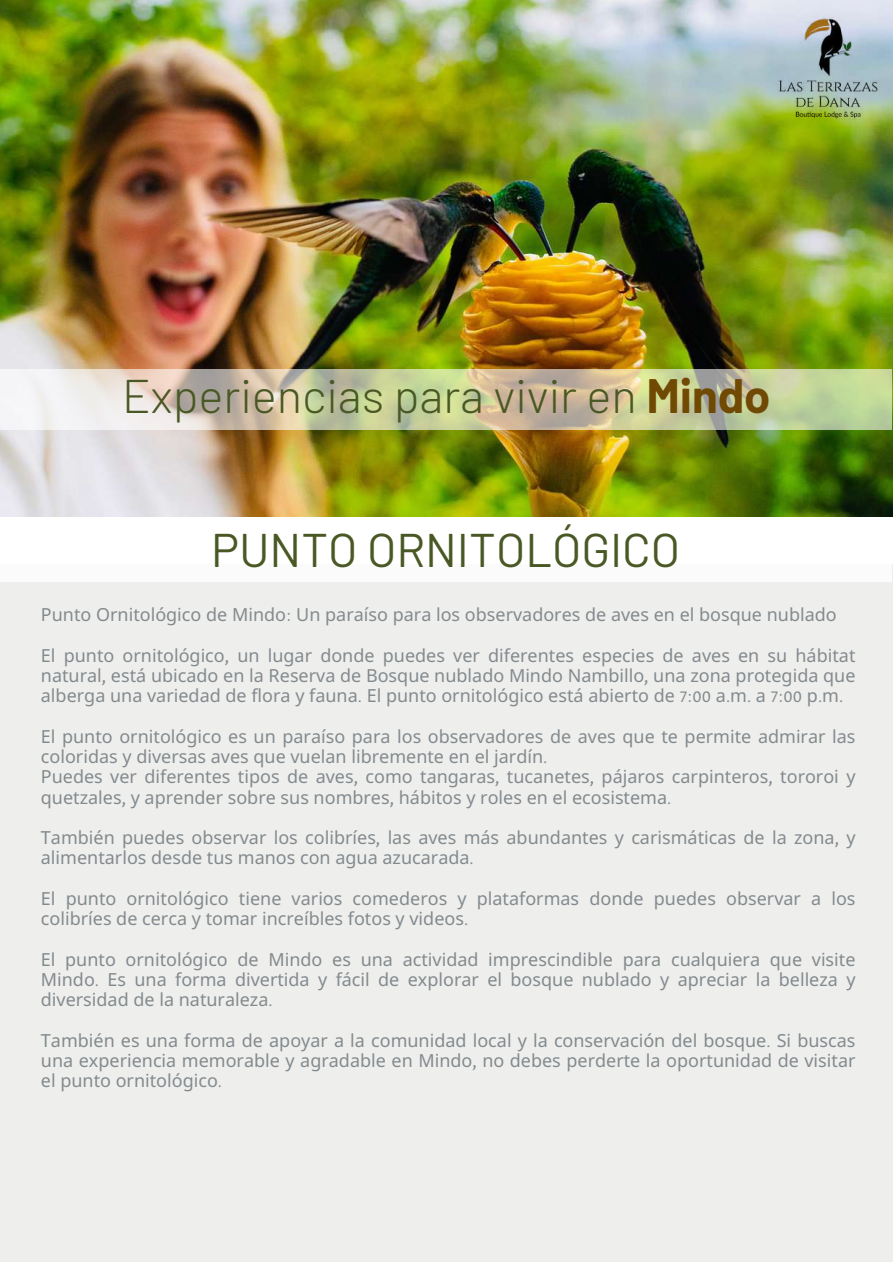
<style>
.page{position:relative;width:893px;height:1264px;background:#fff}
.page>*{position:absolute;margin:0;border:0;box-sizing:border-box;transform-origin:0 0}
.t1{font:300 47.1px "Barlow";color:#495824}
.t2{font:47.1px "Barlow";color:#495824}
.t3{font:18px/20.2px "Noto Sans";color:#838a8d;text-align:justify}
.s1{font-weight:700;color:#704903}
.s2{font-family:"Greta Arabic AR"}
</style>
<div class="page">
<img style="left:0;top:0;width:892px;height:516px">
<svg style="left:0;top:369px;width:892px;height:60px;background:#cecdac"></svg>
<div style="left:0;top:564px;width:892px;height:698px;background:#e9e9e7"></div>
<img style="left:759px;top:10px;width:133px;height:116px">
<div style="left:0;top:517px;width:892px;height:65px;background:#fff"></div>
<h1 class="t1" style="left:122px;top:365px;width:650px">Experiencias para vivir en <span class="s1">Mindo</span></h1>
<h1 class="t2" style="left:211px;top:520px;width:470px">PUNTO ORNITOLÓGICO</h1>
<p class="t3" style="left:41px;top:604px;width:797px">Punto Ornitológico de Mindo<span class="s2">:</span> Un paraíso para los observadores de aves en el bosque nublado</p>
<p class="t3" style="left:41px;top:644px;width:816px">El punto ornitológico<span class="s2">,</span> un lugar donde puedes ver diferentes especies de aves en su hábitat natural<span class="s2">,</span> está ubicado en la Reserva de Bosque nublado Mindo Nambillo<span class="s2">,</span> una zona protegida que alberga una variedad de flora y fauna<span class="s2">.</span> El punto ornitológico está abierto de <span class="s2">7:00</span> a<span class="s2">.</span>m<span class="s2">.</span> a <span class="s2">7:00</span> p<span class="s2">.</span>m<span class="s2">.</span></p>
<p class="t3" style="left:41px;top:725px;width:816px;text-align:left">El punto ornitológico es un paraíso para los observadores de aves que te permite admirar las coloridas y diversas aves que vuelan libremente en el jardín<span class="s2">.<br></span>Puedes ver diferentes tipos de aves<span class="s2">,</span> como tangaras<span class="s2">,</span> tucanetes<span class="s2">,</span> pájaros carpinteros<span class="s2">,</span> tororoi y quetzales<span class="s2">,</span> y aprender sobre sus nombres<span class="s2">,</span> hábitos y roles en el ecosistema<span class="s2">.</span></p>
<p class="t3" style="left:41px;top:827px;width:816px">También puedes observar los colibríes<span class="s2">,</span> las aves más abundantes y carismáticas de la zona<span class="s2">,</span> y alimentarlos desde tus manos con agua azucarada<span class="s2">.</span></p>
<p class="t3" style="left:41px;top:887px;width:816px">El punto ornitológico tiene varios comederos y plataformas donde puedes observar a los colibríes de cerca y tomar increíbles fotos y videos<span class="s2">.</span></p>
<p class="t3" style="left:41px;top:948px;width:816px">El punto ornitológico de Mindo es una actividad imprescindible para cualquiera que visite Mindo<span class="s2">.</span> Es una forma divertida y fácil de explorar el bosque nublado y apreciar la belleza y diversidad de la naturaleza<span class="s2">.</span></p>
<p class="t3" style="left:41px;top:1029px;width:816px">También es una forma de apoyar a la comunidad local y la conservación del bosque<span class="s2">.</span> Si buscas una experiencia memorable y agradable en Mindo<span class="s2">,</span> no debes perderte la oportunidad de visitar el punto ornitológico<span class="s2">.</span></p>
</div>
